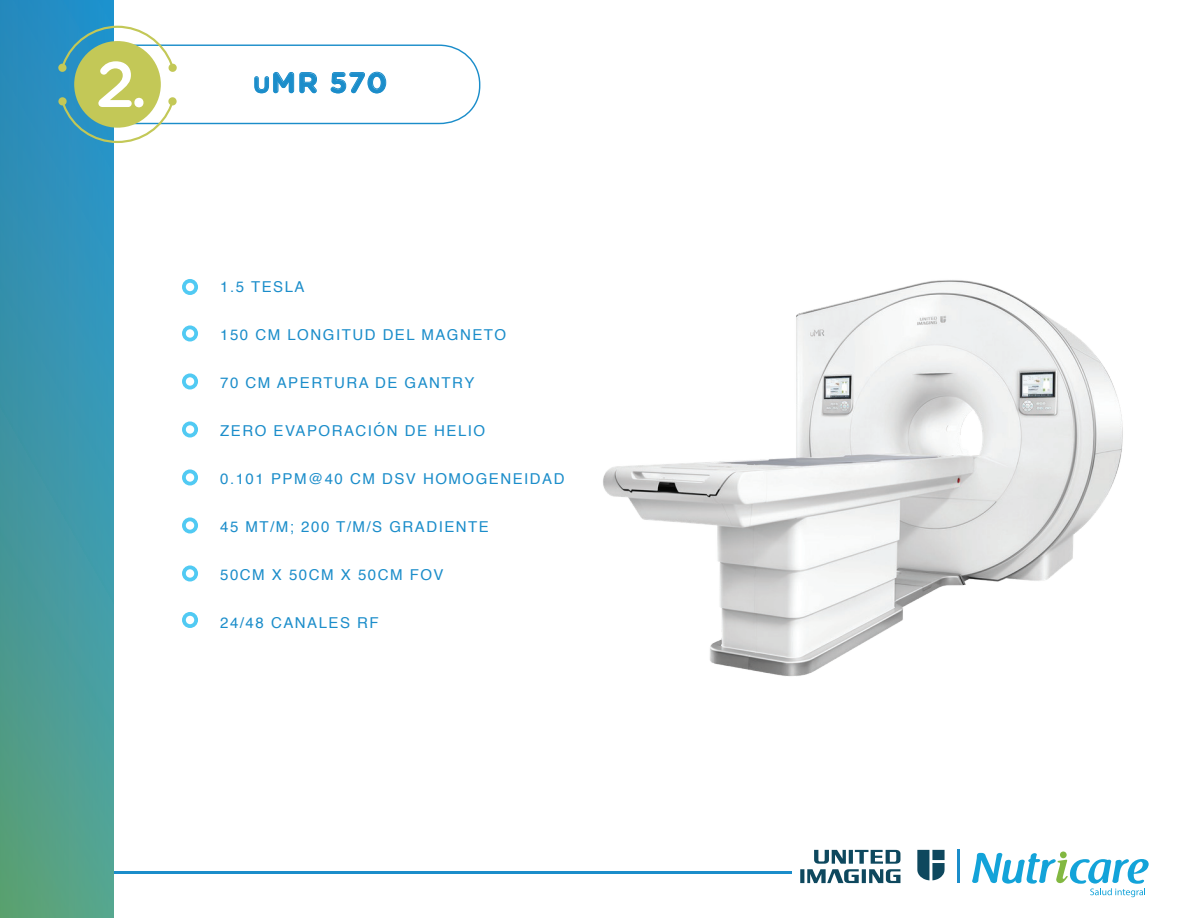
<style>
.page{position:relative;width:1188px;height:918px;background:#fff}
.page>*{position:absolute;margin:0;border:0;box-sizing:border-box;transform-origin:0 0}
.t1{font:500 64.35px "Gotham Rounded";color:#fff}
.t2{font:700 28.5px "Gotham Rounded";color:#1b8dca}
.t3{font:15px "Helvetica";letter-spacing:.1em;color:#1b8dca}
.s1{font-size:22.5px}
</style>
<div class="page">
<svg style="left:0;top:0;width:114px;height:918px;background:#3f97a5"></svg>
<svg style="left:58px;top:26px;width:423px;height:117px"></svg>
<svg style="left:972px;top:853px;width:177px;height:44px"></svg>
<div style="left:1060px;top:852px;width:7px;height:6px;background:#82b841;border-radius:50%"></div>
<hr style="left:114px;top:871px;width:677px;height:3px;background:#1b8dca">
<svg style="left:182px;top:279px;width:16px;height:16px"></svg>
<div style="left:186px;top:283px;width:8px;height:8px;background:#fff;border-radius:50%"></div>
<div style="left:182px;top:325px;width:16px;height:16px;background:#51caf3;border-radius:50%"></div>
<div style="left:186px;top:329px;width:8px;height:9px;background:#fff;border-radius:50%"></div>
<div style="left:182px;top:373px;width:16px;height:16px;background:#51caf3;border-radius:50%"></div>
<div style="left:186px;top:377px;width:8px;height:9px;background:#fff;border-radius:50%"></div>
<div style="left:182px;top:421px;width:16px;height:16px;background:#51caf3;border-radius:50%"></div>
<div style="left:186px;top:425px;width:8px;height:9px;background:#fff;border-radius:50%"></div>
<div style="left:182px;top:469px;width:16px;height:16px;background:#51caf3;border-radius:50%"></div>
<div style="left:186px;top:473px;width:8px;height:9px;background:#fff;border-radius:50%"></div>
<div style="left:182px;top:517px;width:16px;height:16px;background:#51caf3;border-radius:50%"></div>
<div style="left:186px;top:521px;width:8px;height:9px;background:#fff;border-radius:50%"></div>
<div style="left:182px;top:565px;width:16px;height:16px;background:#51caf3;border-radius:50%"></div>
<div style="left:186px;top:569px;width:8px;height:9px;background:#fff;border-radius:50%"></div>
<svg style="left:182px;top:612px;width:16px;height:16px"></svg>
<div style="left:186px;top:616px;width:8px;height:8px;background:#fff;border-radius:50%"></div>
<svg style="left:917px;top:850px;width:28px;height:30px"></svg>
<svg style="left:800px;top:850px;width:100px;height:34px"></svg>
<hr style="left:957px;top:850px;width:3px;height:33px;background:#1b8dca">
<img style="left:603px;top:280px;width:520px;height:396px">
<h1 class="t1" style="left:96px;top:38px;width:53px">2.</h1>
<h2 class="t2" style="left:253px;top:62px;width:136px"><span class="s1">U</span>MR 570</h2>
<p class="t3" style="left:220px;top:280px;width:86px">1.5 TESLA</p>
<p class="t3" style="left:220px;top:328px;width:287px">150 CM LONGITUD DEL MAGNETO</p>
<p class="t3" style="left:220px;top:376px;width:256px">70 CM APERTURA DE GANTRY</p>
<p class="t3" style="left:220px;top:424px;width:266px">ZERO EVAPORACIÓN DE HELIO</p>
<p class="t3" style="left:220px;top:472px;width:346px">0.101 PPM@40 CM DSV HOMOGENEIDAD</p>
<p class="t3" style="left:220px;top:520px;width:270px">45 MT/M; 200 T/M/S GRADIENTE</p>
<p class="t3" style="left:220px;top:568px;width:225px">50CM X 50CM X 50CM FOV</p>
<p class="t3" style="left:220px;top:616px;width:160px">24/48 CANALES RF</p>
</div>
